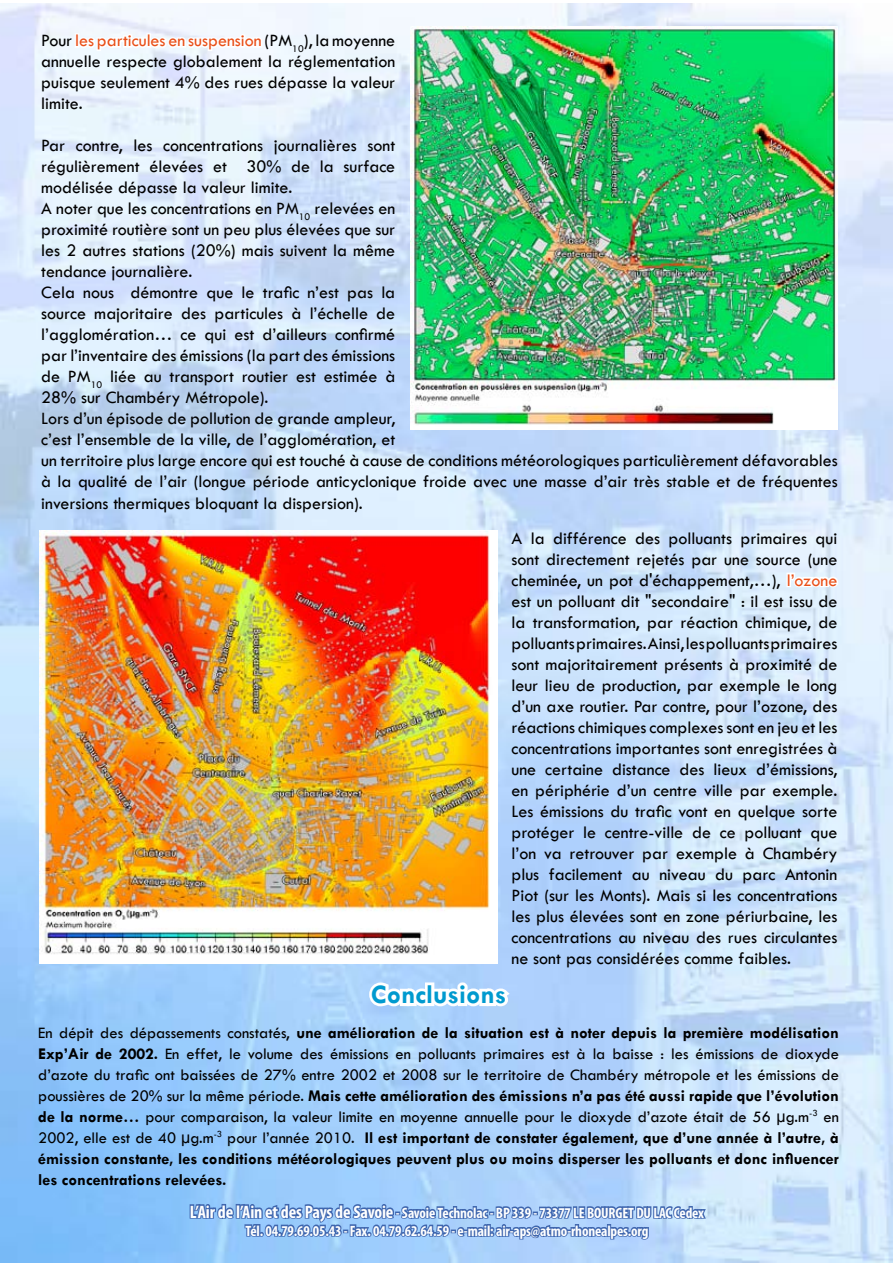
<style>
.page{position:relative;width:893px;height:1263px;background:#fff}
.page>*{position:absolute;margin:0;border:0;box-sizing:border-box;transform-origin:0 0}
.t1{font:700 27px "Tw Cen";color:#009acf}
.t2{font:18px/21px "Tw Cen";color:#000;text-align:justify}
.t3{font:16.5px/21.1px "Tw Cen";color:#000;text-align:justify}
.t4{font:700 condensed 15px/18px "Myriad Pro";letter-spacing:-.01em;color:#fff;text-align:center}
.s1{color:#e94f18}
.s2{font-weight:700}
.s3{font-size:18px}
</style>
<div class="page">
<svg style="left:364px;top:977px;width:150px;height:34px"></svg>
<svg style="left:188px;top:1173px;width:520px;height:90px;background:#93bcec"></svg>
<svg style="left:76px;top:31px;width:188px;height:22px"></svg>
<img style="left:410px;top:26px;width:428px;height:400px">
<div style="left:786px;top:573px;width:5px;height:14px;border:3px solid #fff"></div>
<svg style="left:787px;top:571px;width:53px;height:19px"></svg>
<img style="left:39px;top:530px;width:451px;height:425px">
<p class="t2" style="left:41px;top:30px;width:356px">Pour <span class="s1">les particules en suspension</span> (PM<sub>10</sub>), la moyenne annuelle respecte globalement la réglementation puisque seulement 4% des rues dépasse la valeur limite.</p>
<p class="t2" style="left:41px;top:135px;width:798px;text-align:left">Par contre, les concentrations journalières sont<br>régulièrement élevées et 30% de la surface<br>modélisée dépasse la valeur limite.<br>A noter que les concentrations en PM<sub>10</sub> relevées en<br>proximité routière sont un peu plus élevées que sur<br>les 2 autres stations (20%) mais suivent la même<br>tendance journalière.<br>Cela nous démontre que le trafic n’est pas la<br>source majoritaire des particules à l’échelle de<br>l’agglomération… ce qui est d’ailleurs confirmé<br>par l’inventaire des émissions (la part des émissions<br>de PM<sub>10</sub> liée au transport routier est estimée à<br>28% sur Chambéry Métropole).<br>Lors d’un épisode de pollution de grande ampleur,<br>c’est l’ensemble de la ville, de l’agglomération, et<br>un territoire plus large encore qui est touché à cause de conditions météorologiques particulièrement défavorables à la qualité de l’air (longue période anticyclonique froide avec une masse d’air très stable et de fréquentes inversions thermiques bloquant la dispersion).</p>
<p class="t2" style="left:511px;top:527px;width:327px">A la différence des polluants primaires qui sont directement rejetés par une source (une cheminée, un pot d'échappement,…), <span class="s1">l’ozone </span>est un polluant dit "secondaire" : il est issu de la transformation, par réaction chimique, de polluants primaires. Ainsi, les polluants primaires sont majoritairement présents à proximité de leur lieu de production, par exemple le long d’un axe routier. Par contre, pour l’ozone, des réactions chimiques complexes sont en jeu et les concentrations importantes sont enregistrées à une certaine distance des lieux d’émissions, en périphérie d’un centre ville par exemple.<br>Les émissions du trafic vont en quelque sorte protéger le centre-ville de ce polluant que l’on va retrouver par exemple à Chambéry plus facilement au niveau du parc Antonin Piot (sur les Monts). Mais si les concentrations les plus élevées sont en zone périurbaine, les concentrations au niveau des rues circulantes ne sont pas considérées comme faibles.</p>
<h1 class="t1" style="left:371px;top:978px;width:137px">Conclusions</h1>
<p class="t3" style="left:38px;top:1022px;width:802px">En dépit des dépassements constatés, <span class="s2">une amélioration de la situation est à noter depuis la première modélisation Exp’Air de 2002.</span> En effet, le volume des émissions en polluants primaires est à la baisse : les émissions de dioxyde d’azote du trafic ont baissées de 27% entre 2002 et 2008 sur le territoire de Chambéry métropole et les émissions de poussières de 20% sur la même période. <span class="s2">Mais cette amélioration des émissions n’a pas été aussi rapide que l’évolution de la norme…</span> pour comparaison, la valeur limite en moyenne annuelle pour le dioxyde d’azote était de 56 µg.m<sup>-3</sup> en 2002, elle est de 40 µg.m<sup>-3</sup> pour l’année 2010. <span class="s2">Il est important de constater également, que d’une année à l’autre, à émission constante, les conditions météorologiques peuvent plus ou moins disperser les polluants et donc influencer les concentrations relevées.</span></p>
<p class="t4" style="left:190px;top:1203px;width:516px"><span class="s3">L’Air de l’Ain et des Pays de Savoie</span> - Savoie Technolac - BP 339 - 73377 LE BOURGET DU LAC Cedex<br>Tél. 04.79.69.05.43 - Fax. 04.79.62.64.59 - e-mail: air-aps@atmo-rhonealpes.org</p>
</div>
